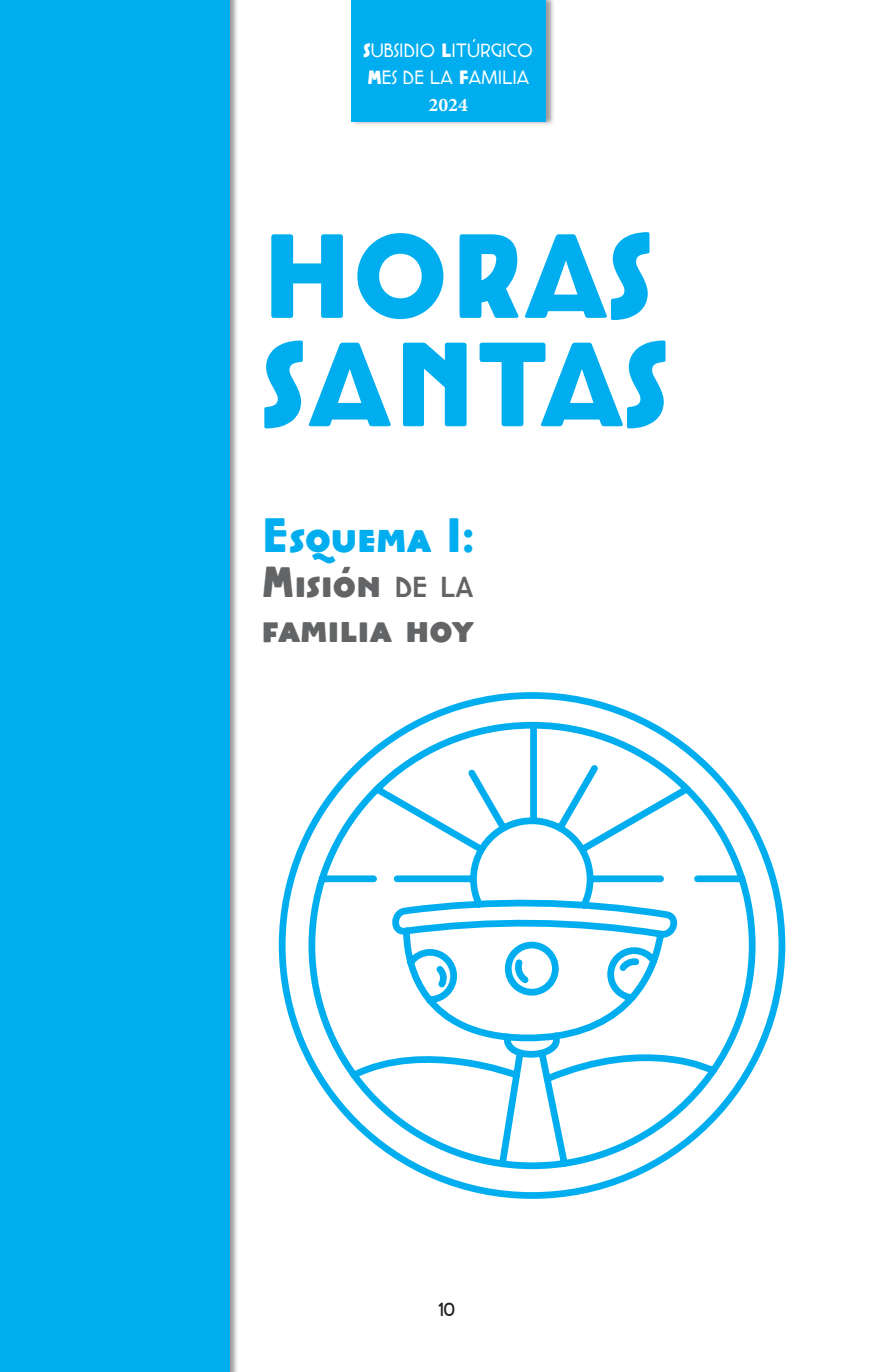
<style>
.page{position:relative;width:893px;height:1372px;background:#fff}
.page>*{position:absolute;margin:0;border:0;box-sizing:border-box;transform-origin:0 0}
.t1{font:800 112.5px "Cocotte Alternate";color:#00aeef}
.t2{font:800 45px "Cocotte Alternate";color:#00aeef}
.t3{font:800 40.5px "Cocotte Alternate";color:#636466}
.t4{font:700 27px "Adobe Arabic";color:#fff}
.t5{font:200 18.68px "Montserrat";color:#fff}
.t6{font:18px "Cocotte Alternate";color:#fff}
.t7{font:16.65px "Alpaca Scarlett Demo";color:#231f20}
.s1{font-weight:800}
.s2{font-weight:400}
</style>
<div class="page">
<div style="left:351px;top:0;width:203px;height:126px;background:#231f20;opacity:.45"></div>
<div style="left:351px;top:0;width:195px;height:122px;background:#00aeef"></div>
<div style="left:0;top:0;width:239px;height:1371px;background:#231f20;opacity:.45"></div>
<div style="left:0;top:0;width:229px;height:1371px;background:#00aeef"></div>
<svg style="left:278px;top:692px;width:508px;height:507px"></svg>
<p class="t6" style="left:363px;top:38px;width:171px"><span class="s1">S</span>UBSIDIO <span class="s1">L</span>ITÚRGICO</p>
<p class="t6" style="left:367px;top:65px;width:163px"><span class="s1">M</span>ES DE LA <span class="s1">F</span>AMILIA</p>
<p class="t4" style="left:429px;top:85px;width:41px">2024</p>
<p class="t5" style="left:376px;top:63px;width:139px"><span class="s1">T</span>ALLERES <span class="s1">M</span>ES</p>
<p class="t1" style="left:262px;top:206px;width:393px">HORAS</p>
<p class="t1" style="left:262px;top:314px;width:409px">SANTAS</p>
<p class="t2" style="left:262px;top:507px;width:214px">Esquema I:</p>
<p class="t3" style="left:262px;top:556px;width:212px">Misión <span class="s2">de la</span></p>
<p class="t3" style="left:262px;top:601px;width:213px">familia hoy</p>
<p class="t7" style="left:438px;top:1300px;width:18px">10</p>
</div>
